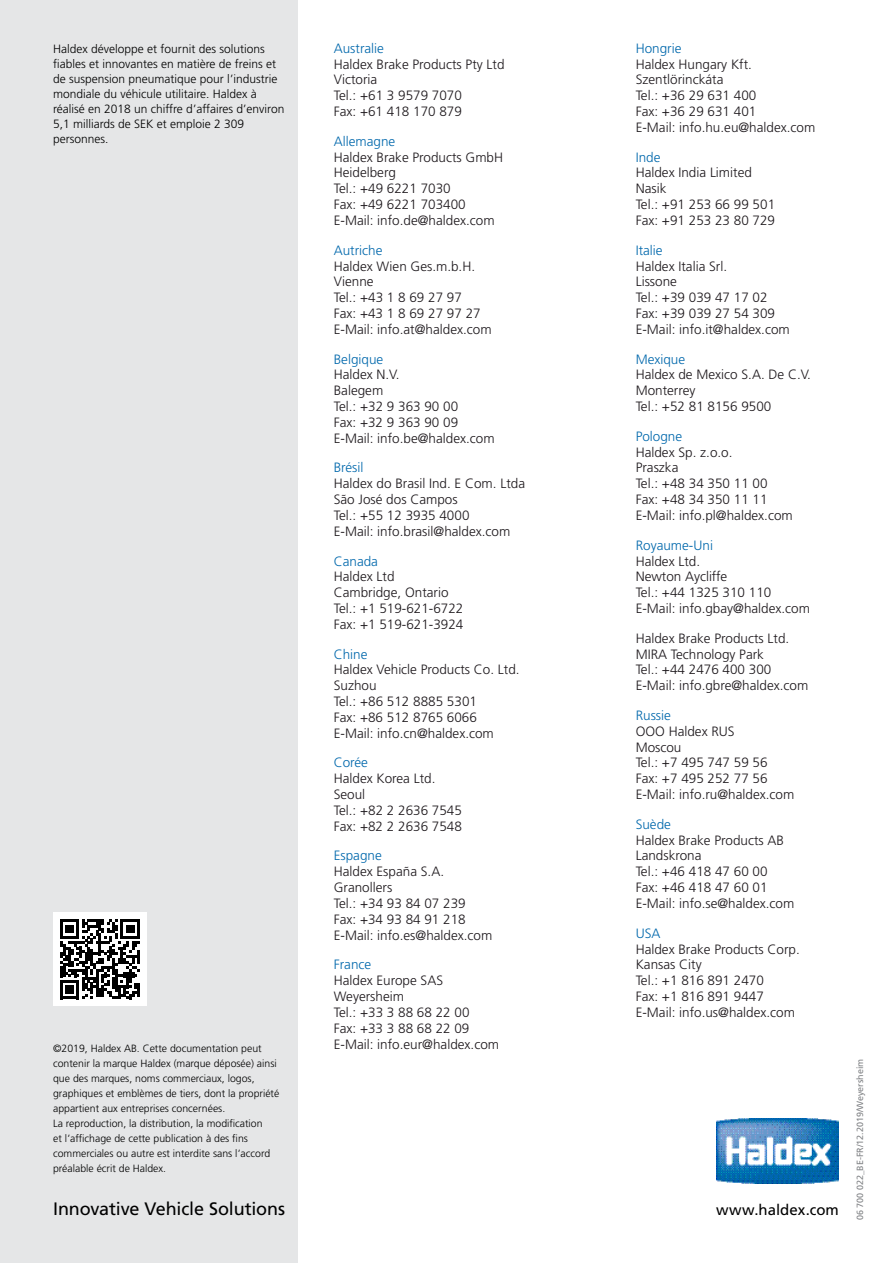
<style>
.page{position:relative;width:893px;height:1263px;background:#fff}
.page>*{position:absolute;margin:0;border:0;box-sizing:border-box;transform-origin:0 0}
.t1{font:18px "Frutiger LT Pro";letter-spacing:-.005em;color:#000}
.t2{font:15px "Frutiger LT Pro";letter-spacing:.005em;color:#000}
.t3{font:300 13.5px/15.9px "Frutiger LT Pro";color:#1d181c}
.t4{font:300 13.5px "Frutiger LT Pro";color:#0068ac}
.t5{font:300 12px/15px "Frutiger LT Pro";color:#000}
.t6{font:300 10.5px/15px "Frutiger LT Pro";color:#000}
.t7{font:9px "Frutiger LT Pro";color:#808285}
</style>
<div class="page">
<div style="left:0;top:0;width:298px;height:1263px;background:#e5e6e7"></div>
<img style="left:716px;top:1118px;width:123px;height:65px">
<div style="left:53px;top:912px;width:94px;height:94px;background:#fff"></div>
<svg style="left:60px;top:919px;width:80px;height:80px"></svg>
<p class="t5" style="left:53px;top:41px;width:233px">Haldex développe et fournit des solutions fiables et innovantes en matière de freins et de suspension pneumatique pour l’industrie mondiale du véhicule utilitaire. Haldex à réalisé en 2018 un chiffre d’affaires d’environ 5,1 milliards de SEK et emploie 2 309 personnes.</p>
<p class="t4" style="left:334px;top:40px;width:52px">Australie</p>
<p class="t3" style="left:334px;top:56px;width:172px">Haldex Brake Products Pty Ltd<br>Victoria<br>Tel.: +61 3 9579 7070<br>Fax: +61 418 170 879</p>
<p class="t4" style="left:334px;top:133px;width:63px">Allemagne</p>
<p class="t3" style="left:334px;top:149px;width:171px">Haldex Brake Products GmbH<br>Heidelberg<br>Tel.: +49 6221 7030<br>Fax: +49 6221 703400<br>E-Mail: info.de@haldex.com</p>
<p class="t4" style="left:334px;top:242px;width:50px">Autriche</p>
<p class="t3" style="left:334px;top:258px;width:159px">Haldex Wien Ges.m.b.H.<br>Vienne<br>Tel.: +43 1 8 69 27 97<br>Fax: +43 1 8 69 27 97 27<br>E-Mail: info.at@haldex.com</p>
<p class="t4" style="left:334px;top:351px;width:51px">Belgique</p>
<p class="t3" style="left:334px;top:367px;width:162px">Haldex N.V.<br>Balegem<br>Tel.: +32 9 363 90 00<br>Fax: +32 9 363 90 09<br>E-Mail: info.be@haldex.com</p>
<p class="t4" style="left:334px;top:460px;width:31px">Brésil</p>
<p class="t3" style="left:334px;top:476px;width:193px">Haldex do Brasil Ind. E Com. Ltda<br>São José dos Campos<br>Tel.: +55 12 3935 4000<br>E-Mail: info.brasil@haldex.com</p>
<p class="t4" style="left:334px;top:553px;width:46px">Canada</p>
<p class="t3" style="left:334px;top:569px;width:131px">Haldex Ltd<br>Cambridge, Ontario<br>Tel.: +1 519-621-6722<br>Fax: +1 519-621-3924</p>
<p class="t4" style="left:334px;top:646px;width:35px">Chine</p>
<p class="t3" style="left:334px;top:662px;width:187px">Haldex Vehicle Products Co. Ltd.<br>Suzhou<br>Tel.: +86 512 8885 5301<br>Fax: +86 512 8765 6066<br>E-Mail: info.cn@haldex.com</p>
<p class="t4" style="left:334px;top:755px;width:36px">Corée</p>
<p class="t3" style="left:334px;top:771px;width:130px">Haldex Korea Ltd.<br>Seoul<br>Tel.: +82 2 2636 7545<br>Fax: +82 2 2636 7548</p>
<p class="t4" style="left:334px;top:848px;width:50px">Espagne</p>
<p class="t3" style="left:334px;top:864px;width:160px">Haldex España S.A.<br>Granollers<br>Tel.: +34 93 84 07 239<br>Fax: +34 93 84 91 218<br>E-Mail: info.es@haldex.com</p>
<p class="t4" style="left:334px;top:957px;width:39px">France</p>
<p class="t3" style="left:334px;top:973px;width:137px">Haldex Europe SAS<br>Weyersheim<br>Tel.: +33 3 88 68 22 00<br>Fax: +33 3 88 68 22 09</p>
<p class="t6" style="left:53px;top:1040px;width:210px">©2019, Haldex AB. Cette documentation peut</p>
<p class="t3" style="left:334px;top:1036px;width:167px">E-Mail: info.eur@haldex.com</p>
<p class="t6" style="left:53px;top:1055px;width:228px">contenir la marque Haldex (marque déposée) ainsi que des marques, noms commerciaux, logos, graphiques et emblèmes de tiers, dont la propriété appartient aux entreprises concernées.<br>La reproduction, la distribution, la modification<br>et l’affichage de cette publication à des fins commerciales ou autre est interdite sans l’accord préalable écrit de Haldex.</p>
<p class="t4" style="left:636px;top:40px;width:47px">Hongrie</p>
<p class="t3" style="left:636px;top:56px;width:181px">Haldex Hungary Kft.<br>Szentlörinckáta<br>Tel.: +36 29 631 400<br>Fax: +36 29 631 401<br>E-Mail: info.hu.eu@haldex.com</p>
<p class="t4" style="left:636px;top:149px;width:26px">Inde</p>
<p class="t3" style="left:636px;top:165px;width:141px">Haldex India Limited<br>Nasik<br>Tel.: +91 253 66 99 501<br>Fax: +91 253 23 80 729</p>
<p class="t4" style="left:636px;top:242px;width:28px">Italie</p>
<p class="t3" style="left:636px;top:258px;width:156px">Haldex Italia Srl.<br>Lissone<br>Tel.: +39 039 47 17 02<br>Fax: +39 039 27 54 309<br>E-Mail: info.it@haldex.com</p>
<p class="t4" style="left:636px;top:351px;width:51px">Mexique</p>
<p class="t3" style="left:636px;top:367px;width:177px">Haldex de Mexico S.A. De C.V.<br>Monterrey<br>Tel.: +52 81 8156 9500</p>
<p class="t4" style="left:636px;top:428px;width:48px">Pologne</p>
<p class="t3" style="left:636px;top:444px;width:159px">Haldex Sp. z.o.o.<br>Praszka<br>Tel.: +48 34 350 11 00<br>Fax: +48 34 350 11 11<br>E-Mail: info.pl@haldex.com</p>
<p class="t4" style="left:636px;top:537px;width:79px">Royaume-Uni</p>
<p class="t3" style="left:636px;top:553px;width:176px">Haldex Ltd.<br>Newton Aycliffe<br>Tel.: +44 1325 310 110<br>E-Mail: info.gbay@haldex.com</p>
<p class="t3" style="left:636px;top:630px;width:174px">Haldex Brake Products Ltd.<br>MIRA Technology Park<br>Tel.: +44 2476 400 300<br>E-Mail: info.gbre@haldex.com</p>
<p class="t4" style="left:636px;top:707px;width:37px">Russie</p>
<p class="t3" style="left:636px;top:723px;width:160px">OOO Haldex RUS<br>Moscou<br>Tel.: +7 495 747 59 56<br>Fax: +7 495 252 77 56<br>E-Mail: info.ru@haldex.com</p>
<p class="t4" style="left:636px;top:816px;width:37px">Suède</p>
<p class="t3" style="left:636px;top:832px;width:160px">Haldex Brake Products AB<br>Landskrona<br>Tel.: +46 418 47 60 00<br>Fax: +46 418 47 60 01<br>E-Mail: info.se@haldex.com</p>
<p class="t4" style="left:636px;top:925px;width:26px">USA</p>
<p class="t3" style="left:636px;top:941px;width:166px">Haldex Brake Products Corp.<br>Kansas City<br>Tel.: +1 816 891 2470<br>Fax: +1 816 891 9447<br>E-Mail: info.us@haldex.com</p>
<h1 class="t1" style="left:53px;top:1198px;width:234px">Innovative Vehicle Solutions</h1>
<p class="t2" style="left:716px;top:1201px;width:124px">www.haldex.com</p>
<p class="t7" style="left:855px;top:1220px;width:163px;rotate:-90deg">06 700 022_BE-FR/12.2019/Weyersheim</p>
</div>
